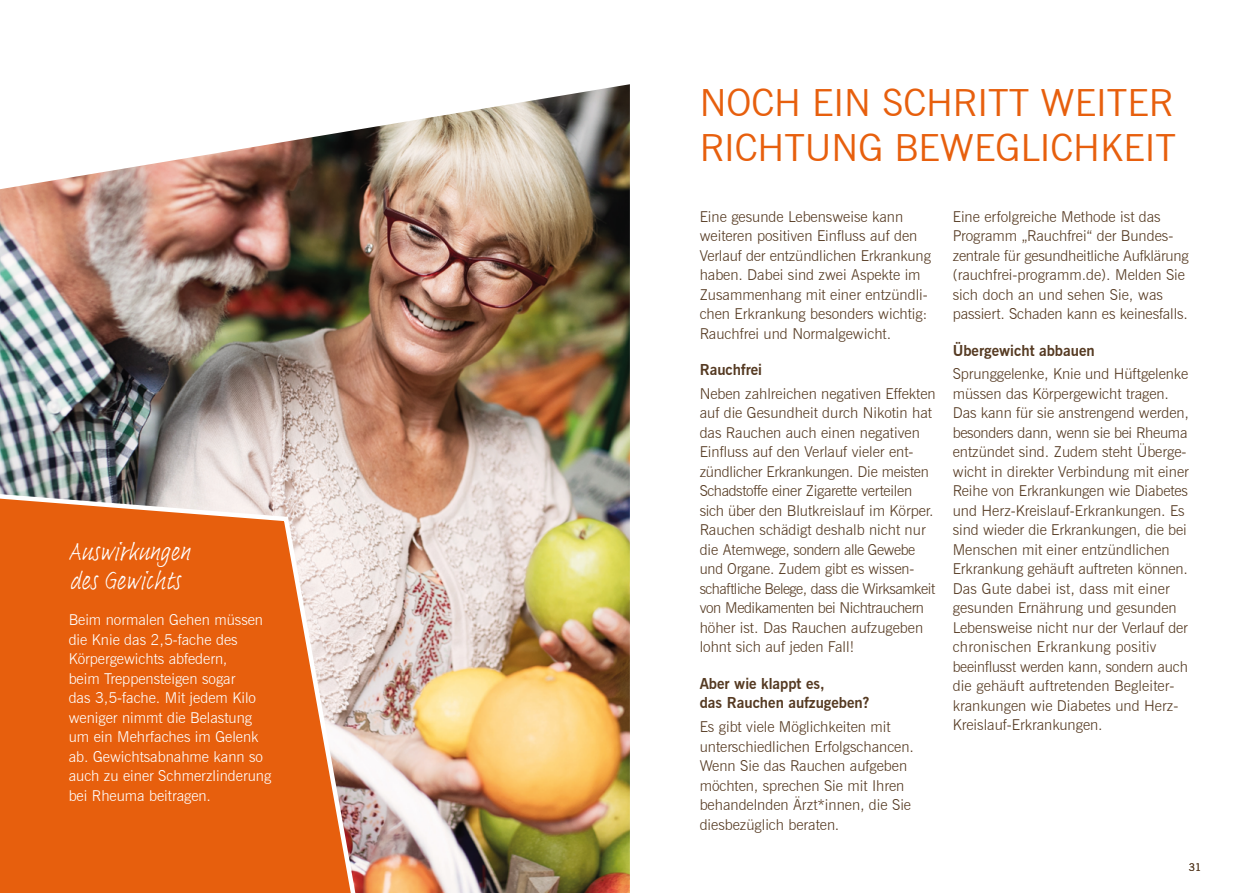
<style>
.page{position:relative;width:1259px;height:893px;background:#fff}
.page>*{position:absolute;margin:0;border:0;box-sizing:border-box;transform-origin:0 0}
.t1{font:37.5px/45px "News Gothic BT";color:#e75f0d}
.t2{font:25.5px/28.5px "Adobe Handwriting Frank";letter-spacing:.01em;color:#fff}
.t3{font:300 15px/19.5px "News Gothic BT";color:#553a22}
.t4{font:300 15px/19.5px "News Gothic BT";color:#fff}
.t5{font:700 15px/19.5px "News Gothic BT";color:#553a22}
.t6{font:10.5px "News Gothic BT";color:#553a22}
</style>
<div class="page">
<img style="left:0;top:84px;width:630px;height:809px">
<svg style="left:0;top:490px;width:362px;height:403px;background:#e5722e"></svg>
<h2 class="t2" style="left:69px;top:538px;width:122px">Auswirkungen des Gewichts</h2>
<p class="t4" style="left:69px;top:610px;width:204px">Beim normalen Gehen müssen die Knie das 2,5-fache des<br>Körpergewichts abfedern,<br>beim Treppensteigen sogar<br>das 3,5-fache. Mit jedem Kilo weniger nimmt die Belastung um ein Mehrfaches im Gelenk ab. Gewichtsabnahme kann so auch zu einer Schmerzlinderung bei Rheuma beitragen.</p>
<h1 class="t1" style="left:699px;top:80px;width:478px">NOCH EIN SCHRITT WEITER<br>RICHTUNG BEWEGLICHKEIT</h1>
<p class="t3" style="left:699px;top:206px;width:233px">Eine gesunde Lebensweise kann weiteren positiven Einfluss auf den Verlauf der entzündlichen Erkrankung haben. Dabei sind zwei Aspekte im Zusammenhang mit einer entzündli&shy;chen Erkrankung besonders wichtig:<br>Rauchfrei und Normalgewicht.</p>
<p class="t5" style="left:699px;top:360px;width:64px">Rauchfrei</p>
<p class="t3" style="left:699px;top:384px;width:237px">Neben zahlreichen negativen Effekten auf die Gesundheit durch Nikotin hat das Rauchen auch einen negativen Einfluss auf den Verlauf vieler ent&shy;zündlicher Erkrankungen. Die meisten Schadstoffe einer Zigarette verteilen sich über den Blutkreislauf im Körper.<br>Rauchen schädigt deshalb nicht nur die Atemwege, sondern alle Gewebe und Organe. Zudem gibt es wissen&shy;schaftliche Belege, dass die Wirksamkeit von Medikamenten bei Nichtrauchern höher ist. Das Rauchen aufzugeben lohnt sich auf jeden Fall!</p>
<p class="t5" style="left:699px;top:674px;width:171px">Aber wie klappt es,<br>das Rauchen aufzugeben?</p>
<p class="t3" style="left:699px;top:717px;width:216px">Es gibt viele Möglichkeiten mit unterschiedlichen Erfolgschancen.<br>Wenn Sie das Rauchen aufgeben möchten, sprechen Sie mit Ihren behandelnden Ärzt*innen, die Sie diesbezüglich beraten.</p>
<p class="t3" style="left:952px;top:206px;width:237px">Eine erfolgreiche Methode ist das Programm „Rauchfrei“ der Bundes&shy;zentrale für gesundheitliche Aufklärung (rauchfrei-programm.de). Melden Sie sich doch an und sehen Sie, was passiert. Schaden kann es keinesfalls.</p>
<p class="t5" style="left:952px;top:340px;width:143px">Übergewicht abbauen</p>
<p class="t3" style="left:952px;top:364px;width:237px">Sprunggelenke, Knie und Hüftgelenke müssen das Körpergewicht tragen.<br>Das kann für sie anstrengend werden, besonders dann, wenn sie bei Rheuma entzündet sind. Zudem steht Überge&shy;wicht in direkter Verbindung mit einer Reihe von Erkrankungen wie Diabetes und Herz-Kreislauf-Erkrankungen. Es sind wieder die Erkrankungen, die bei Menschen mit einer entzündlichen Erkrankung gehäuft auftreten können.<br>Das Gute dabei ist, dass mit einer gesunden Ernährung und gesunden Lebensweise nicht nur der Verlauf der chronischen Erkrankung positiv beeinflusst werden kann, sondern auch die gehäuft auftretenden Begleiter&shy;krankungen wie Diabetes und Herz-Kreislauf-Erkrankungen.</p>
<p class="t6" style="left:1188px;top:861px;width:14px">31</p>
</div>
